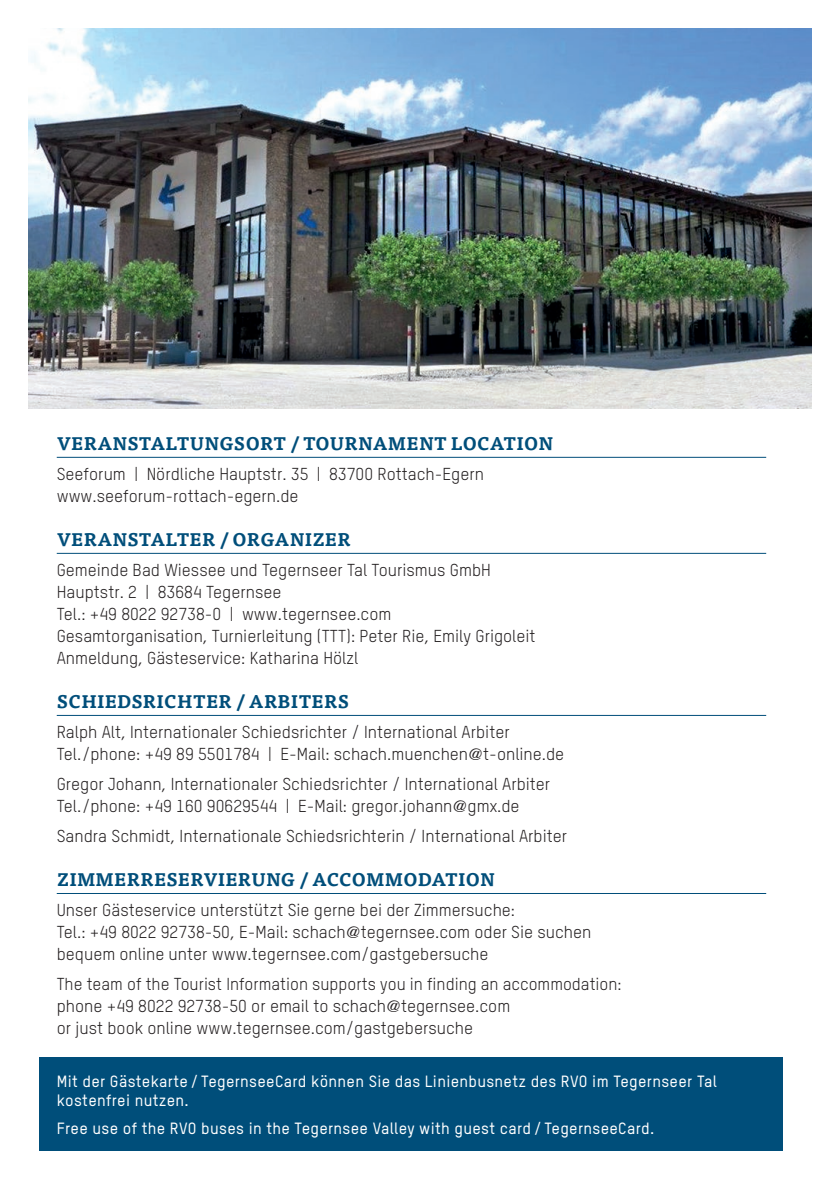
<style>
.page{position:relative;width:840px;height:1191px;background:#fff}
.page>*{position:absolute;margin:0;border:0;box-sizing:border-box;transform-origin:0 0}
.t1{font:700 18px "Tisa Pro";letter-spacing:.01em;color:#004e7a}
.t2{font:17px/22px "TSTAR";color:#231f20}
.t3{font:500 16px/19.2px "TSTAR";letter-spacing:.02em;color:#fff}
.s1{font-family:"Rotis Sans Serif Pro";font-size:15px}
</style>
<div class="page">
<hr style="left:57px;top:457px;width:708px;height:1px;background:#004e7a">
<hr style="left:57px;top:553px;width:708px;height:1px;background:#004e7a">
<hr style="left:57px;top:715px;width:708px;height:1px;background:#004e7a">
<hr style="left:57px;top:893px;width:708px;height:1px;background:#004e7a">
<img style="left:28px;top:28px;width:783px;height:380px">
<div style="left:40px;top:1057px;width:742px;height:94px;background:#004e7a"></div>
<p class="t1" style="left:57px;top:429px;width:497px">VERANSTALTUNGSORT / TOURNAMENT LOCATION</p>
<p class="t2" style="left:57px;top:462px;width:428px">Seeforum | Nördliche Hauptstr. 35 | 83700 Rottach-Egern www.seeforum-rottach-egern.de</p>
<p class="t1" style="left:57px;top:525px;width:295px">VERANSTALTER / ORGANIZER</p>
<p class="t2" style="left:57px;top:558px;width:480px">Gemeinde Bad Wiessee und Tegernseer Tal Tourismus GmbH Hauptstr. 2 | 83684 Tegernsee<br>Tel.: +49 8022 92738-0 | www.tegernsee.com Gesamtorganisation, Turnierleitung (TTT): Peter Rie, Emily Grigoleit Anmeldung, Gästeservice: Katharina Hölzl</p>
<p class="t1" style="left:57px;top:687px;width:293px">SCHIEDSRICHTER / ARBITERS</p>
<p class="t2" style="left:57px;top:720px;width:508px">Ralph Alt, Internationaler Schiedsrichter / International Arbiter<br>Tel./phone: +49 89 5501784 | E-Mail: schach.muenchen<span class="s1">@</span>t-online.de</p>
<p class="t2" style="left:57px;top:772px;width:495px">Gregor Johann, Internationaler Schiedsrichter / International Arbiter<br>Tel./phone: +49 160 90629544 | E-Mail: gregor.johann<span class="s1">@</span>gmx.de</p>
<p class="t2" style="left:57px;top:824px;width:511px">Sandra Schmidt, Internationale Schiedsrichterin / International Arbiter</p>
<p class="t1" style="left:57px;top:865px;width:439px">ZIMMERRESERVIERUNG / ACCOMMODATION</p>
<p class="t2" style="left:57px;top:898px;width:536px">Unser Gästeservice unterstützt Sie gerne bei der Zimmersuche:<br>Tel.: +49 8022 92738-50, E-Mail: schach<span class="s1">@</span>tegernsee.com oder Sie suchen bequem online unter www.tegernsee.com/gastgebersuche</p>
<p class="t2" style="left:57px;top:972px;width:566px">The team of the Tourist Information supports you in finding an accommodation: phone +49 8022 92738-50 or email to schach<span class="s1">@</span>tegernsee.com<br>or just book online www.tegernsee.com/gastgebersuche</p>
<p class="t3" style="left:57px;top:1071px;width:661px">Mit der Gästekarte / TegernseeCard können Sie das Linienbusnetz des RVO im Tegernseer Tal kostenfrei nutzen.</p>
<p class="t3" style="left:57px;top:1118px;width:598px">Free use of the RVO buses in the Tegernsee Valley with guest card / TegernseeCard.</p>
</div>
